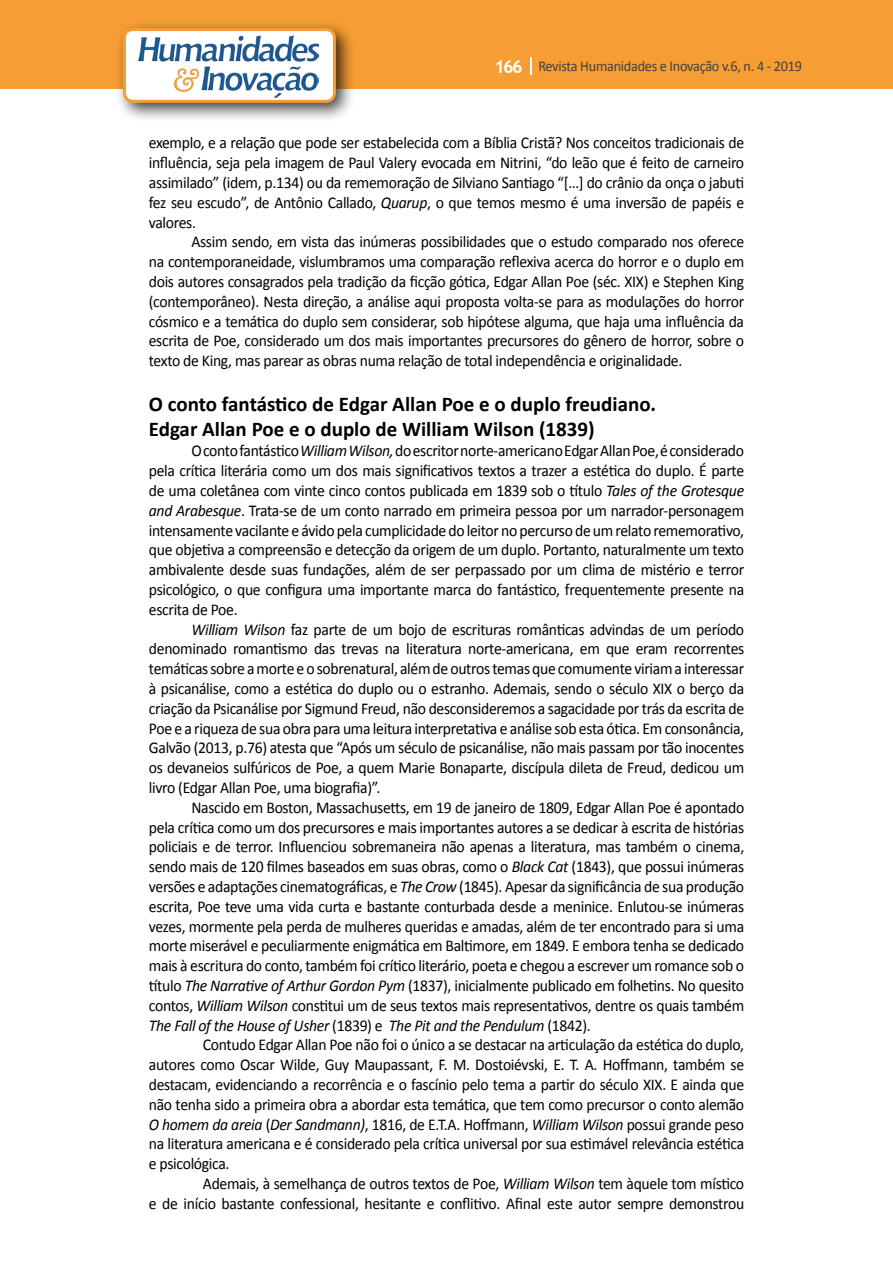
<style>
.page{position:relative;width:893px;height:1263px;background:#fff}
.page>*{position:absolute;margin:0;border:0;box-sizing:border-box;transform-origin:0 0}
.t1{font:700 21px/25.2px "Calibri";color:#000}
.t2{font:16.5px/19.8px "Calibri";letter-spacing:-.02em;color:#000;text-align:justify;scale:.95 1}
.t3{font:15px "Calibri";letter-spacing:-.02em;color:#414042;scale:.95 1}
.s1{font-family:"Trebuchet MS";font-weight:700;font-size:18px;color:#fff}
.s2{font-style:italic}
</style>
<div class="page">
<div style="left:0;top:0;width:893px;height:88px;background:#f69e34"></div>
<svg style="left:530px;top:57px;width:2px;height:18px"></svg>
<div style="left:115px;top:20px;width:241px;height:103px;background:#000;opacity:.75"></div>
<div style="left:125px;top:30px;width:209px;height:71px;background:#fff;border-radius:9px"></div>
<img style="left:138px;top:35px;width:181px;height:62px">
<div style="left:123px;top:28px;width:213px;height:75px;border:3px solid #f69e34;border-radius:9px"></div>
<p class="t3" style="left:495px;top:57px;width:325px"><span class="s1">166</span> Revista Humanidades e Inovação v.6, n. 4 - 2019</p>
<p class="t2" style="left:149px;top:133px;width:628px">exemplo, e a relação que pode ser estabelecida com a Bíblia Cristã? Nos conceitos tradicionais de influência, seja pela imagem de Paul Valery evocada em Nitrini, “do leão que é feito de carneiro assimilado” (idem, p.134) ou da rememoração de <span class="s2">S</span>ilviano Santiago “[…] do crânio da onça o jabuti fez seu escudo”, de Antônio Callado, <span class="s2">Quarup</span>, o que temos mesmo é uma inversão de papéis e valores.</p>
<p class="t2" style="left:149px;top:232px;width:628px;text-indent:43px">Assim sendo, em vista das inúmeras possibilidades que o estudo comparado nos oferece na contemporaneidade, vislumbramos uma comparação reflexiva acerca do horror e o duplo em dois autores consagrados pela tradição da ficção gótica, Edgar Allan Poe (séc. XIX) e Stephen King (contemporâneo). Nesta direção, a análise aqui proposta volta-se para as modulações do horror cósmico e a temática do duplo sem considerar, sob hipótese alguma, que haja uma influência da escrita de Poe, considerado um dos mais importantes precursores do gênero de horror, sobre o texto de King, mas parear as obras numa relação de total independência e originalidade.</p>
<p class="t1" style="left:149px;top:392px;width:509px">O conto fantástico de Edgar Allan Poe e o duplo freudiano.<br>Edgar Allan Poe e o duplo de William Wilson (1839)</p>
<p class="t2" style="left:149px;top:441px;width:628px;text-indent:42px">Ocontofantástico <span class="s2">William Wilson,</span> doescritornorte-americanoEdgarAllanPoe,éconsiderado pela crítica literária como um dos mais significativos textos a trazer a estética do duplo. É parte de uma coletânea com vinte cinco contos publicada em 1839 sob o título <span class="s2">Tales of the Grotesque and Arabesque</span>. Trata-se de um conto narrado em primeira pessoa por um narrador-personagem intensamente vacilante e ávido pela cumplicidade do leitor no percurso de umrelato rememorativo, que objetiva a compreensão e detecção da origem de um duplo. Portanto, naturalmente um texto ambivalente desde suas fundações, além de ser perpassado por um clima de mistério e terror psicológico, o que configura uma importante marca do fantástico, frequentemente presente na escrita de Poe.</p>
<p class="t2" style="left:149px;top:619px;width:628px;text-indent:43px"><span class="s2">William Wilson</span> faz parte de um bojo de escrituras românticas advindas de um período denominado romantismo das trevas na literatura norte-americana, em que eram recorrentes temáticassobre amorte e o sobrenatural, alémde outrostemas que comumente viriama interessar à psicanálise, como a estética do duplo ou o estranho. Ademais, sendo o século XIX o berço da criação da Psicanálise por Sigmund Freud, não desconsideremos a sagacidade por trás da escrita de Poe e a riqueza de sua obra para uma leitura interpretativa e análise sob esta ótica. Em consonância, Galvão (2013, p.76) atesta que “Após um século de psicanálise, não mais passam por tão inocentes os devaneios sulfúricos de Poe, a quem Marie Bonaparte, discípula dileta de Freud, dedicou um livro (Edgar Allan Poe, uma biografia)”.</p>
<p class="t2" style="left:149px;top:797px;width:628px;text-indent:43px">Nascido em Boston, Massachusetts, em 19 de janeiro de 1809, Edgar Allan Poe é apontado pela crítica como um dos precursores e mais importantes autores a se dedicar à escrita de histórias policiais e de terror. Influenciou sobremaneira não apenas a literatura, mas também o cinema, sendo mais de 120 filmes baseados em suas obras, como o <span class="s2">Black Cat</span> (1843), que possui inúmeras versões e adaptações cinematográficas, e <span class="s2">The Crow</span> (1845). Apesar da significância de sua produção escrita, Poe teve uma vida curta e bastante conturbada desde a meninice. Enlutou-se inúmeras vezes, mormente pela perda de mulheres queridas e amadas, além de ter encontrado para si uma morte miserável e peculiarmente enigmática em Baltimore, em 1849. E embora tenha se dedicado mais à escritura do conto, também foi crítico literário, poeta e chegou a escrever um romance sob o título <span class="s2">The Narrative of Arthur Gordon Pym</span> (1837), inicialmente publicado em folhetins. No quesito contos, <span class="s2">William Wilson</span> constitui um de seus textos mais representativos, dentre os quais também <span class="s2">The Fall of the House of Usher</span> (1839) e <span class="s2">The Pit and the Pendulum</span> (1842).</p>
<p class="t2" style="left:149px;top:1035px;width:628px;text-indent:54px">Contudo Edgar Allan Poe não foi o único a se destacar na articulação da estética do duplo, autores como Oscar Wilde, Guy Maupassant, F. M. Dostoiévski, E. T. A. Hoffmann, também se destacam, evidenciando a recorrência e o fascínio pelo tema a partir do século XIX. E ainda que não tenha sido a primeira obra a abordar esta temática, que tem como precursor o conto alemão <span class="s2">O homem da areia</span> (<span class="s2">Der Sandmann)</span>, 1816, de E.T.A. Hoffmann, <span class="s2">William Wilson</span> possui grande peso na literatura americana e é considerado pela crítica universal por sua estimável relevância estética e psicológica.</p>
<p class="t2" style="left:149px;top:1174px;width:628px;text-align:right">Ademais, à semelhança de outros textos de Poe, <span class="s2">William Wilson</span> tem àquele tom místico<br>e de início bastante confessional, hesitante e conflitivo. Afinal este autor sempre demonstrou</p>
</div>
